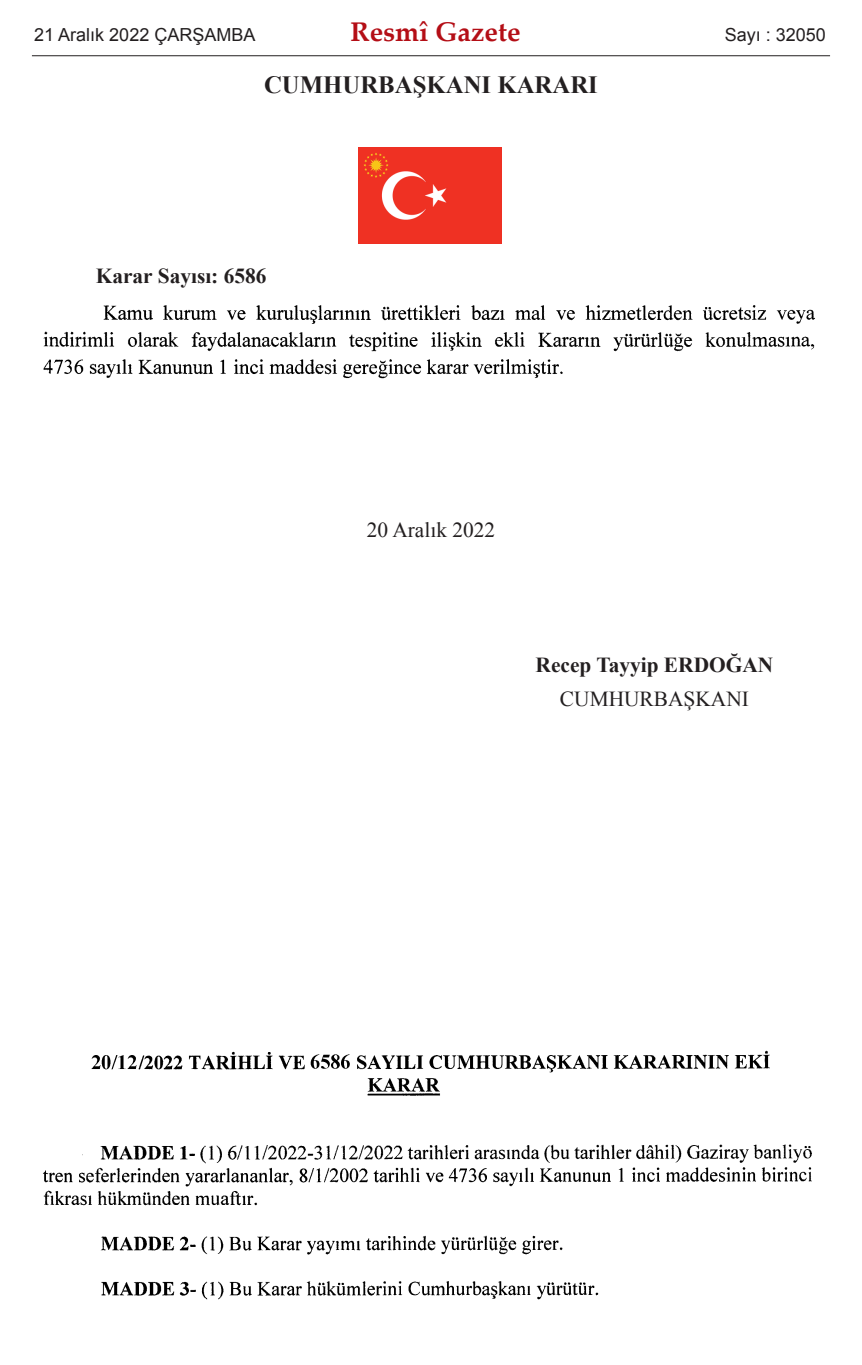
<style>
.page{position:relative;width:862px;height:1365px;background:#fff}
.page>*{position:absolute;margin:0;border:0;box-sizing:border-box;transform-origin:0 0}
.t1{font:700 27px "Palatino Linotype";color:#b40e16}
.t2{font:700 24.75px "Times New Roman";color:#231f20}
.t3{font:700 21.38px "Times New Roman";color:#231f20}
.t4{font:21.38px "Times New Roman";color:#231f20}
.t5{font:18px "Arial";color:#231f20}
</style>
<div class="page">
<img style="left:358px;top:148px;width:143px;height:95px">
<img style="left:43px;top:305px;width:772px;height:74px">
<img style="left:43px;top:1050px;width:769px;height:250px">
<hr style="left:32px;top:55px;width:797px;height:1px;background:#231f20">
<p class="t5" style="left:34px;top:25px;width:223px">21 Aralık 2022 ÇARŞAMBA</p>
<p class="t1" style="left:350px;top:21px;width:171px">Resmî Gazete</p>
<p class="t5" style="left:724px;top:25px;width:103px">Sayı : 32050</p>
<p class="t2" style="left:264px;top:71px;width:335px">CUMHURBAŞKANI KARARI</p>
<p class="t3" style="left:96px;top:264px;width:172px">Karar Sayısı: 6586</p>
<p class="t4" style="left:366px;top:518px;width:130px">20 Aralık 2022</p>
<p class="t3" style="left:535px;top:653px;width:239px">Recep Tayyip ERDOĞAN</p>
<p class="t4" style="left:559px;top:687px;width:190px">CUMHURBAŞKANI</p>
</div>
